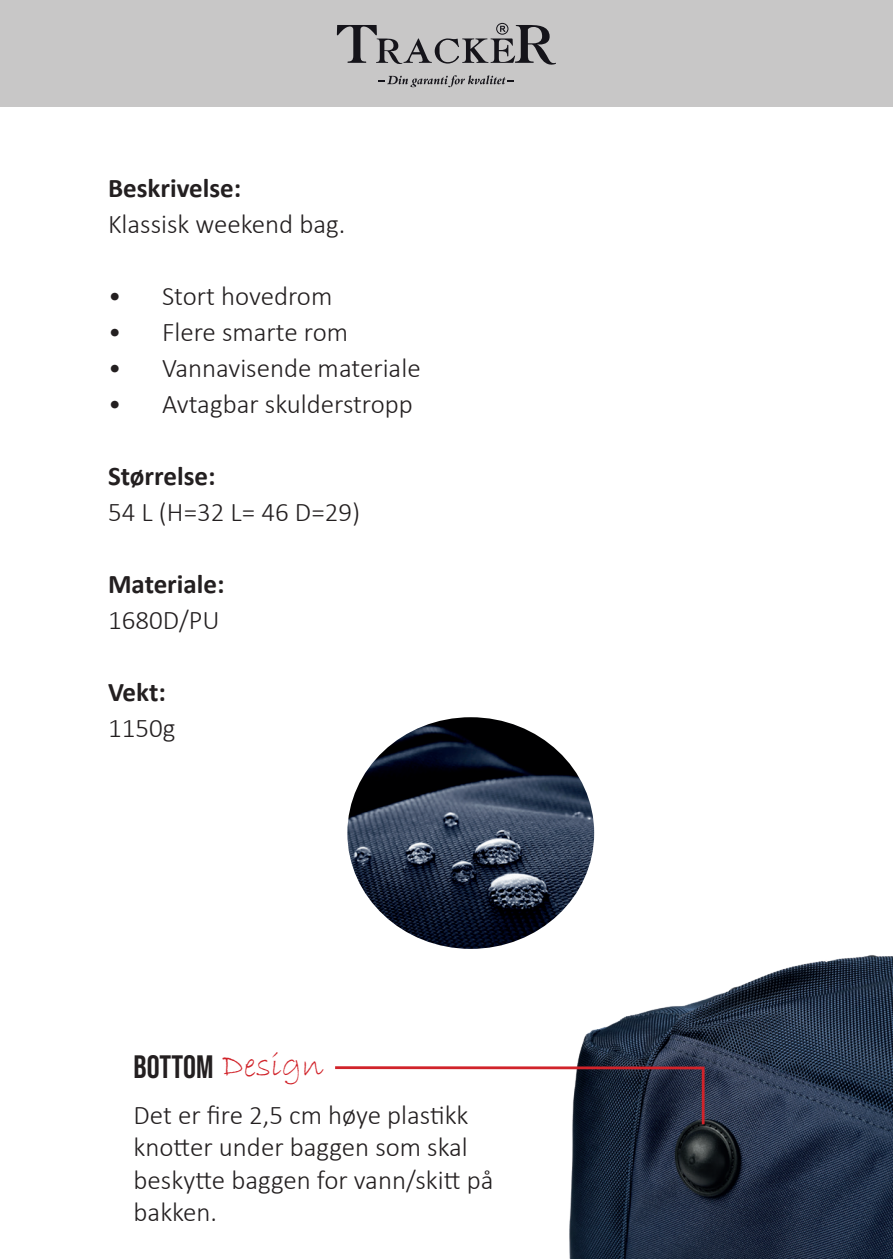
<style>
.page{position:relative;width:893px;height:1259px;background:#fff}
.page>*{position:absolute;margin:0;border:0;box-sizing:border-box;transform-origin:0 0}
.t1{font:32.4px "Bebas Neue";color:#231f20}
.t2{font:300 27px/32.4px "Calibri";color:#231f20}
.t3{font:700 27px "Calibri";color:#231f20}
.s1{font-family:"Bradley Hand ITC";font-size:34.8px;color:#d1232a}
</style>
<div class="page">
<div style="left:0;top:0;width:893px;height:107px;background:#c8c7c7"></div>
<svg style="left:337px;top:25px;width:219px;height:40px"></svg>
<svg style="left:378px;top:75px;width:136px;height:12px"></svg>
<div style="left:496px;top:23px;width:12px;height:12px;border:1px solid #15141a;border-radius:50%"></div>
<img style="left:347px;top:717px;width:247px;height:223px">
<img style="left:424px;top:909px;width:469px;height:350px">
<svg style="left:335px;top:1065px;width:371px;height:62px"></svg>
<p class="t3" style="left:108px;top:169px;width:135px">Beskrivelse:</p>
<p class="t2" style="left:108px;top:207px;width:239px">Klassisk weekend bag.</p>
<p class="t2" style="left:108px;top:279px;width:226px">• Stort hovedrom</p>
<p class="t2" style="left:108px;top:315px;width:242px">• Flere smarte rom</p>
<p class="t2" style="left:108px;top:351px;width:314px">• Vannavisende materiale</p>
<p class="t2" style="left:108px;top:387px;width:306px">• Avtagbar skulderstropp</p>
<p class="t3" style="left:108px;top:457px;width:109px">Størrelse:</p>
<p class="t2" style="left:108px;top:495px;width:254px">54 L (H=32 L= 46 D=29)</p>
<p class="t3" style="left:108px;top:565px;width:118px">Materiale:</p>
<p class="t2" style="left:108px;top:603px;width:113px">1680D/PU</p>
<p class="t3" style="left:108px;top:673px;width:59px">Vekt:</p>
<p class="t2" style="left:108px;top:711px;width:69px">1150g</p>
<p class="t1" style="left:134px;top:1048px;width:191px">BOTTOM <span class="s1">Design</span></p>
<p class="t2" style="left:134px;top:1098px;width:361px">Det er fire 2,5 cm høye plastikk knotter under baggen som skal beskytte baggen for vann/skitt på bakken.</p>
</div>
